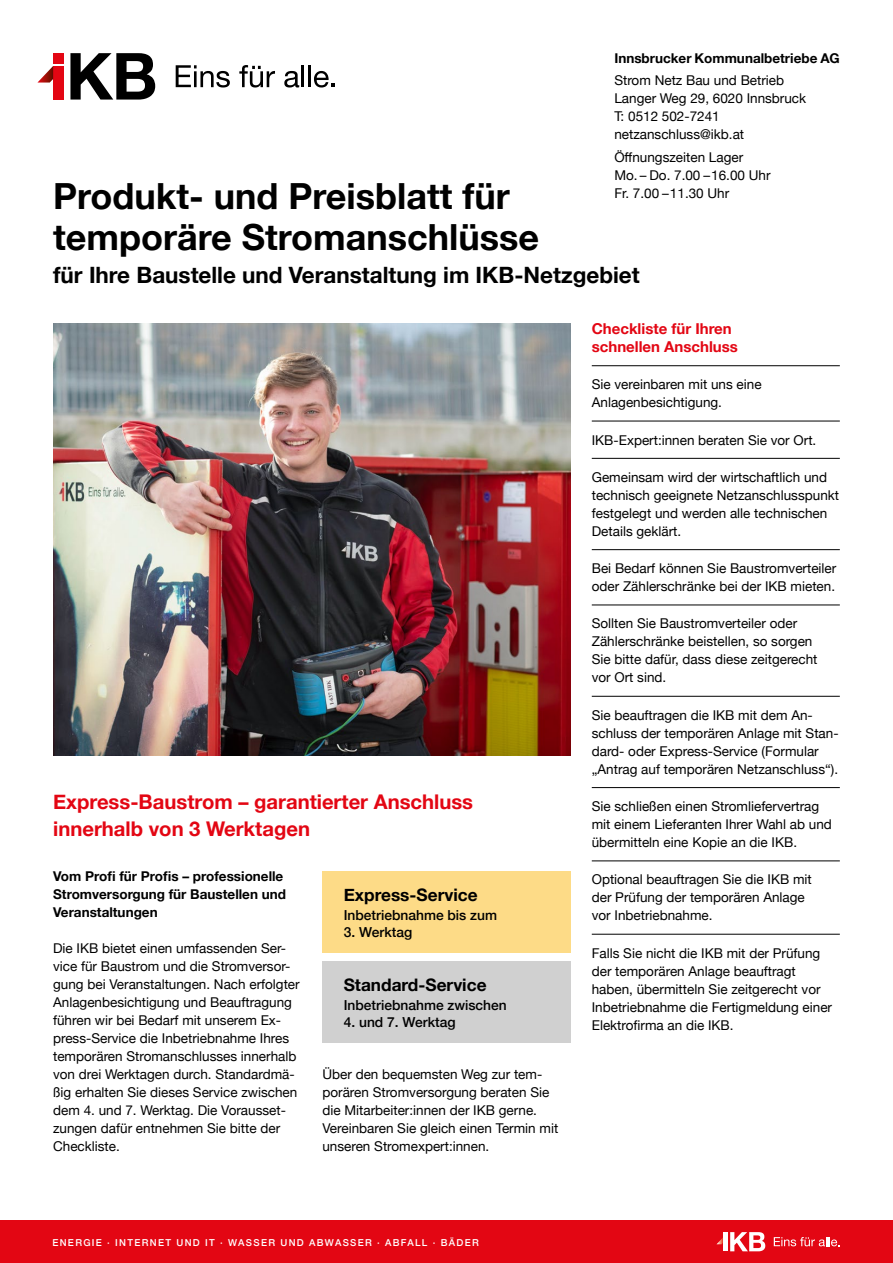
<style>
.page{position:relative;width:893px;height:1263px;background:#fff}
.page>*{position:absolute;margin:0;border:0;box-sizing:border-box;transform-origin:0 0}
.t1{font:700 36px/40.5px "Helvetica Neue";color:#000}
.t2{font:700 22.5px "Helvetica Neue";color:#000}
.t3{font:700 20.25px/27px "Helvetica Neue";color:#e30613}
.t4{font:700 17.25px "Helvetica Neue";color:#000}
.t5{font:700 15px/18px "Helvetica Neue";color:#e30613}
.t6{font:500 13.8px "Helvetica Neue";color:#000}
.t7{font:13.5px/18px "Helvetica Neue";color:#000}
.t8{font:700 13.5px/18px "Helvetica Neue";color:#000}
.t9{font:500 9.6px "Helvetica Neue";letter-spacing:.14em;color:#fff}
</style>
<div class="page">
<div style="left:53px;top:53px;width:10px;height:10px;background:#e30613"></div>
<div style="left:53px;top:66px;width:10px;height:34px;background:#e30613"></div>
<svg style="left:37px;top:66px;width:16px;height:17px"></svg>
<svg style="left:70px;top:53px;width:85px;height:47px"></svg>
<svg style="left:176px;top:65px;width:54px;height:23px"></svg>
<svg style="left:239px;top:65px;width:36px;height:23px"></svg>
<svg style="left:284px;top:71px;width:15px;height:17px"></svg>
<hr style="left:302px;top:65px;width:2px;height:22px;background:#000">
<hr style="left:308px;top:65px;width:3px;height:22px;background:#000">
<svg style="left:314px;top:71px;width:21px;height:17px"></svg>
<div style="left:0;top:1220px;width:893px;height:43px;background:#e30613"></div>
<svg style="left:774px;top:1237px;width:66px;height:9px"></svg>
<svg style="left:716px;top:1232px;width:49px;height:19px"></svg>
<img style="left:53px;top:323px;width:517px;height:432px">
<hr style="left:592px;top:365px;width:248px;height:1px;background:#000">
<hr style="left:592px;top:421px;width:248px;height:1px;background:#000">
<hr style="left:592px;top:458px;width:248px;height:1px;background:#000">
<hr style="left:592px;top:549px;width:248px;height:1px;background:#000">
<hr style="left:592px;top:605px;width:248px;height:1px;background:#000">
<hr style="left:592px;top:696px;width:248px;height:1px;background:#000">
<hr style="left:592px;top:787px;width:248px;height:1px;background:#000">
<hr style="left:592px;top:861px;width:248px;height:1px;background:#000">
<hr style="left:592px;top:934px;width:248px;height:1px;background:#000">
<div style="left:322px;top:872px;width:248px;height:81px;background:#fddb87"></div>
<div style="left:322px;top:962px;width:248px;height:81px;background:#d0d0d0"></div>
<p class="t8" style="left:614px;top:49px;width:227px">Innsbrucker Kommunalbetriebe AG</p>
<p class="t7" style="left:614px;top:72px;width:193px">Strom Netz Bau und Betrieb<br>Langer Weg 29, 6020 Innsbruck<br>T: 0512 502-7241 netzanschluss@ikb.at</p>
<p class="t7" style="left:614px;top:149px;width:158px">Öffnungszeiten Lager<br>Mo. – Do. 7.00 –16.00 Uhr<br>Fr. 7.00 –11.30 Uhr</p>
<h1 class="t1" style="left:53px;top:177px;width:487px">Produkt- und Preisblatt für temporäre Stromanschlüsse</h1>
<h2 class="t2" style="left:53px;top:257px;width:588px">für Ihre Baustelle und Veranstaltung im IKB-Netzgebiet</h2>
<p class="t5" style="left:592px;top:320px;width:148px">Checkliste für Ihren schnellen Anschluss</p>
<p class="t7" style="left:592px;top:376px;width:171px">Sie vereinbaren mit uns eine<br>Anlagenbesichtigung.</p>
<p class="t7" style="left:592px;top:431px;width:226px">IKB-Expert:innen beraten Sie vor Ort.</p>
<p class="t7" style="left:592px;top:469px;width:249px">Gemeinsam wird der wirtschaftlich und technisch geeignete Netzanschlusspunkt festgelegt und werden alle technischen Details geklärt.</p>
<p class="t7" style="left:592px;top:560px;width:246px">Bei Bedarf können Sie Baustromverteiler oder Zählerschränke bei der IKB mieten.</p>
<p class="t7" style="left:592px;top:615px;width:227px">Sollten Sie Baustromverteiler oder<br>Zählerschränke beistellen, so sorgen<br>Sie bitte dafür, dass diese zeitgerecht vor Ort sind.</p>
<p class="t7" style="left:592px;top:707px;width:248px">Sie beauftragen die IKB mit dem An&shy;schluss der temporären Anlage mit Stan&shy;dard- oder Express-Service (Formular „Antrag auf temporären Netzanschluss“).</p>
<p class="t7" style="left:592px;top:798px;width:242px">Sie schließen einen Stromliefervertrag mit einem Lieferanten Ihrer Wahl ab und übermitteln eine Kopie an die IKB.</p>
<p class="t7" style="left:592px;top:871px;width:222px">Optional beauftragen Sie die IKB mit der Prüfung der temporären Anlage vor Inbetriebnahme.</p>
<p class="t7" style="left:592px;top:944px;width:242px">Falls Sie nicht die IKB mit der Prüfung der temporären Anlage beauftragt haben, übermitteln Sie zeitgerecht vor Inbetriebnahme die Fertigmeldung einer Elektrofirma an die IKB.</p>
<h3 class="t3" style="left:53px;top:789px;width:421px">Express-Baustrom – garantierter Anschluss innerhalb von 3 Werktagen</h3>
<p class="t8" style="left:53px;top:868px;width:234px">Vom Profi für Profis – professionelle<br>Stromversorgung für Baustellen und<br>Veranstaltungen</p>
<p class="t7" style="left:53px;top:940px;width:248px">Die IKB bietet einen umfassenden Ser&shy;vice für Baustrom und die Stromversor&shy;gung bei Veranstaltungen. Nach erfolgter Anlagenbesichtigung und Beauftragung führen wir bei Bedarf mit unserem Ex&shy;press-Service die Inbetriebnahme Ihres temporären Stromanschlusses innerhalb von drei Werktagen durch. Standardmä&shy;ßig erhalten Sie dieses Service zwischen dem 4. und 7. Werktag. Die Vorausset&shy;zungen dafür entnehmen Sie bitte der Checkliste.</p>
<p class="t4" style="left:344px;top:881px;width:135px">Express-Service</p>
<p class="t6" style="left:344px;top:904px;width:155px">Inbetriebnahme bis zum</p>
<p class="t6" style="left:344px;top:921px;width:70px">3. Werktag</p>
<p class="t4" style="left:344px;top:971px;width:144px">Standard-Service</p>
<p class="t6" style="left:344px;top:994px;width:165px">Inbetriebnahme zwischen</p>
<p class="t6" style="left:344px;top:1011px;width:113px">4. und 7. Werktag</p>
<p class="t7" style="left:322px;top:1066px;width:237px">Über den bequemsten Weg zur tem&shy;porären Stromversorgung beraten Sie die Mitarbeiter:innen der IKB gerne.<br>Vereinbaren Sie gleich einen Termin mit unseren Stromexpert:innen.</p>
<p class="t9" style="left:52px;top:1235px;width:428px">ENERGIE ∙ INTERNET UND IT ∙ WASSER UND ABWASSER ∙ ABFALL ∙ BÄDER</p>
</div>
